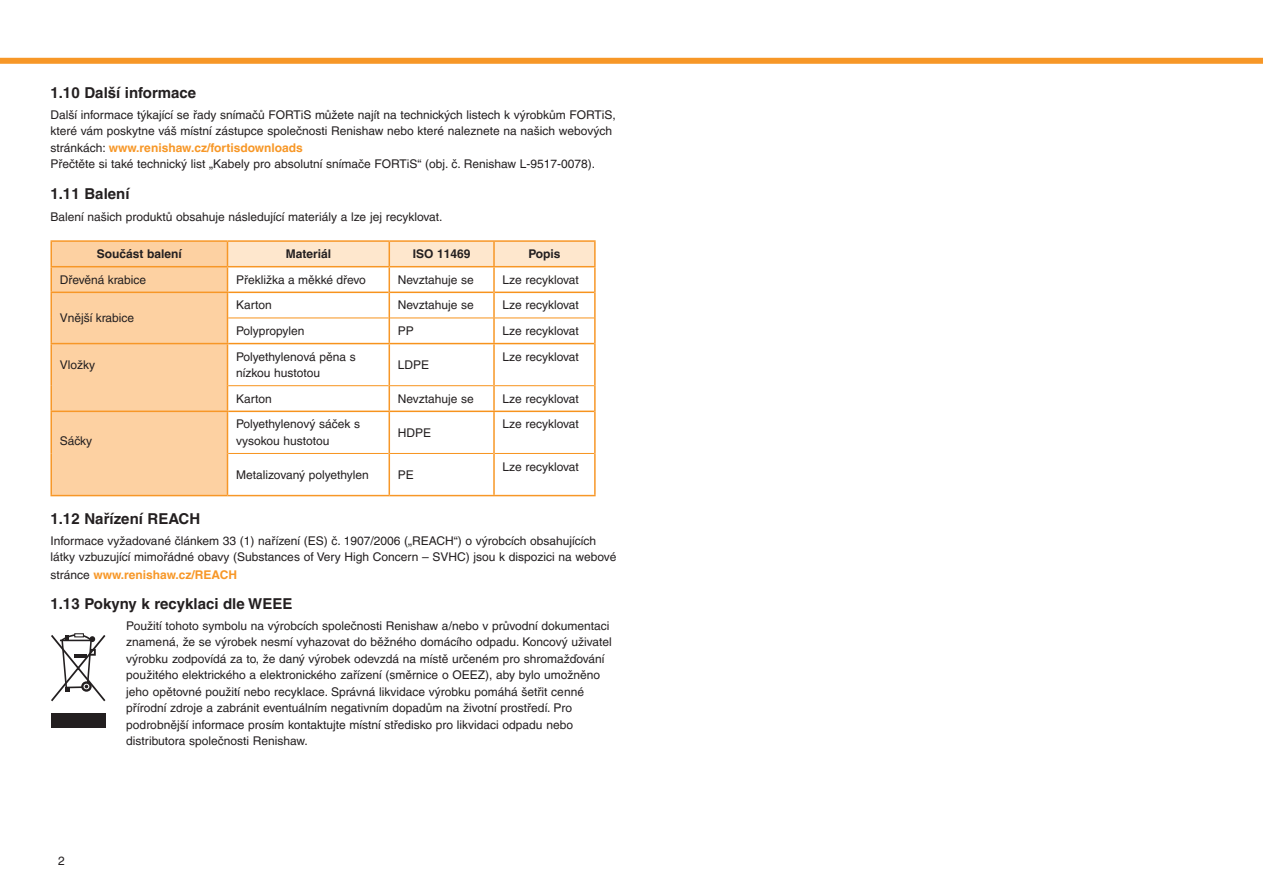
<style>
.page{position:relative;width:1263px;height:893px;background:#fff}
.page>*{position:absolute;margin:0;border:0;box-sizing:border-box;transform-origin:0 0}
.t1{font:700 15px "Helvetica LT Pro";color:#231f20}
.Text_8_on_11_Roman{font:12px/16.5px "Helvetica LT Pro";color:#231f20}
.Text_8_on_11_Bold__s{font:700 12px "Helvetica LT Pro";color:#231f20}
.Text_8_on_11_Roman-2{font:700 12px "Helvetica LT Pro";color:#f79727}
.s1{font-weight:700;color:#f79727}
.s2{font-weight:400;color:#231f20}
</style>
<div class="page">
<div style="left:0;top:58px;width:1263px;height:6px;background:#f79727"></div>
<hr style="left:50px;top:495px;width:177px;height:1px;background:#f79727">
<hr style="left:50px;top:267px;width:2px;height:25px;background:#f79727">
<hr style="left:50px;top:293px;width:2px;height:25px;background:#f79727">
<hr style="left:50px;top:318px;width:2px;height:25px;background:#f79727">
<hr style="left:594px;top:267px;width:2px;height:25px;background:#f79727">
<hr style="left:594px;top:292px;width:2px;height:26px;background:#f79727">
<hr style="left:594px;top:318px;width:2px;height:26px;background:#f79727">
<hr style="left:50px;top:344px;width:2px;height:42px;background:#f79727">
<hr style="left:50px;top:386px;width:2px;height:25px;background:#f79727">
<hr style="left:594px;top:344px;width:2px;height:42px;background:#f79727">
<hr style="left:594px;top:386px;width:2px;height:25px;background:#f79727">
<hr style="left:50px;top:412px;width:2px;height:41px;background:#f79727">
<hr style="left:50px;top:453px;width:2px;height:42px;background:#f79727">
<hr style="left:594px;top:411px;width:2px;height:42px;background:#f79727">
<hr style="left:594px;top:453px;width:2px;height:42px;background:#f79727">
<hr style="left:494px;top:495px;width:102px;height:1px;background:#f79727">
<hr style="left:227px;top:240px;width:162px;height:2px;background:#f79727">
<hr style="left:389px;top:240px;width:105px;height:2px;background:#f79727">
<hr style="left:50px;top:240px;width:177px;height:2px;background:#f79727">
<hr style="left:50px;top:242px;width:2px;height:24px;background:#f79727">
<hr style="left:50px;top:266px;width:177px;height:1px;background:#f79727">
<hr style="left:50px;top:292px;width:178px;height:1px;background:#f79727">
<hr style="left:494px;top:240px;width:102px;height:2px;background:#f79727">
<hr style="left:594px;top:242px;width:2px;height:24px;background:#f79727">
<hr style="left:494px;top:266px;width:102px;height:1px;background:#f79727">
<hr style="left:50px;top:343px;width:178px;height:1px;background:#f79727">
<hr style="left:50px;top:411px;width:178px;height:1px;background:#f79727">
<svg style="left:51px;top:241px;width:544px;height:255px"></svg>
<hr style="left:388px;top:242px;width:2px;height:24px;background:#f79727">
<hr style="left:493px;top:242px;width:2px;height:24px;background:#f79727">
<svg style="left:51px;top:633px;width:55px;height:68px"></svg>
<div style="left:51px;top:713px;width:55px;height:14px;background:#231f20"></div>
<p class="t1" style="left:50px;top:84px;width:147px">1.10 Další informace</p>
<p class="Text_8_on_11_Roman" style="left:50px;top:106px;width:567px">Další informace týkající se řady snímačů FORTiS můžete najít na technických listech k výrobkům FORTiS, které vám poskytne váš místní zástupce společnosti Renishaw nebo které naleznete na našich webových stránkách: <span class="s1">www.renishaw.cz/fortisdownloads</span></p>
<p class="Text_8_on_11_Roman" style="left:50px;top:156px;width:546px">Přečtěte si také technický list „Kabely pro absolutní snímače FORTiS“ (obj. č. Renishaw L-9517-0078).</p>
<p class="t1" style="left:50px;top:185px;width:81px">1.11 Balení</p>
<p class="Text_8_on_11_Roman" style="left:50px;top:209px;width:394px">Balení našich produktů obsahuje následující materiály a lze jej recyklovat.</p>
<p class="Text_8_on_11_Bold__s" style="left:97px;top:247px;width:87px">Součást balení</p>
<p class="Text_8_on_11_Bold__s" style="left:286px;top:247px;width:47px">Materiál</p>
<p class="Text_8_on_11_Bold__s" style="left:413px;top:247px;width:59px">ISO 11469</p>
<p class="Text_8_on_11_Bold__s" style="left:528px;top:247px;width:34px">Popis</p>
<p class="Text_8_on_11_Roman" style="left:60px;top:271px;width:88px">Dřevěná krabice</p>
<p class="Text_8_on_11_Roman" style="left:236px;top:271px;width:131px">Překližka a měkké dřevo</p>
<p class="Text_8_on_11_Roman" style="left:398px;top:271px;width:78px">Nevztahuje se</p>
<p class="Text_8_on_11_Roman" style="left:502px;top:271px;width:78px">Lze recyklovat</p>
<p class="Text_8_on_11_Roman" style="left:60px;top:310px;width:76px">Vnější krabice</p>
<p class="Text_8_on_11_Roman" style="left:236px;top:297px;width:37px">Karton</p>
<p class="Text_8_on_11_Roman" style="left:398px;top:297px;width:78px">Nevztahuje se</p>
<p class="Text_8_on_11_Roman" style="left:502px;top:297px;width:78px">Lze recyklovat</p>
<p class="Text_8_on_11_Roman" style="left:236px;top:323px;width:70px">Polypropylen</p>
<p class="Text_8_on_11_Roman" style="left:398px;top:323px;width:18px">PP</p>
<p class="Text_8_on_11_Roman" style="left:502px;top:323px;width:78px">Lze recyklovat</p>
<p class="Text_8_on_11_Roman" style="left:60px;top:357px;width:37px">Vložky</p>
<p class="Text_8_on_11_Roman" style="left:236px;top:348px;width:121px">Polyethylenová pěna s nízkou hustotou</p>
<p class="Text_8_on_11_Roman" style="left:398px;top:356px;width:33px">LDPE</p>
<p class="Text_8_on_11_Roman" style="left:502px;top:348px;width:78px">Lze recyklovat</p>
<p class="Text_8_on_11_Roman" style="left:60px;top:433px;width:34px">Sáčky</p>
<p class="Text_8_on_11_Roman" style="left:236px;top:390px;width:37px">Karton</p>
<p class="Text_8_on_11_Roman" style="left:398px;top:390px;width:78px">Nevztahuje se</p>
<p class="Text_8_on_11_Roman" style="left:502px;top:390px;width:78px">Lze recyklovat</p>
<p class="Text_8_on_11_Roman" style="left:236px;top:416px;width:126px">Polyethylenový sáček s vysokou hustotou</p>
<p class="Text_8_on_11_Roman" style="left:398px;top:424px;width:35px">HDPE</p>
<p class="Text_8_on_11_Roman" style="left:236px;top:466px;width:134px">Metalizovaný polyethylen</p>
<p class="Text_8_on_11_Roman" style="left:398px;top:466px;width:18px">PE</p>
<p class="Text_8_on_11_Roman" style="left:502px;top:416px;width:78px">Lze recyklovat</p>
<p class="Text_8_on_11_Roman" style="left:502px;top:458px;width:78px">Lze recyklovat</p>
<p class="t1" style="left:50px;top:510px;width:151px">1.12 Nařízení REACH</p>
<p class="Text_8_on_11_Roman" style="left:50px;top:532px;width:567px">Informace vyžadované článkem 33 (1) nařízení (ES) č. 1907/2006 („REACH“) o výrobcích obsahujících látky vzbuzující mimořádné obavy (Substances of Very High Concern – SVHC) jsou k dispozici na webové</p>
<p class="Text_8_on_11_Roman-2" style="left:50px;top:568px;width:188px"><span class="s2">stránce</span> www.renishaw.cz/REACH</p>
<p class="t1" style="left:50px;top:594px;width:243px">1.13 Pokyny k recyklaci dle WEEE</p>
<p class="Text_8_on_11_Roman" style="left:126px;top:617px;width:487px">Použití tohoto symbolu na výrobcích společnosti Renishaw a/nebo v průvodní dokumentaci znamená, že se výrobek nesmí vyhazovat do běžného domácího odpadu. Koncový uživatel výrobku zodpovídá za to, že daný výrobek odevzdá na místě určeném pro shromažďování použitého elektrického a elektronického zařízení (směrnice o OEEZ), aby bylo umožněno jeho opětovné použití nebo recyklace. Správná likvidace výrobku pomáhá šetřit cenné přírodní zdroje a zabránit eventuálním negativním dopadům na životní prostředí. Pro podrobnější informace prosím kontaktujte místní středisko pro likvidaci odpadu nebo distributora společnosti Renishaw.</p>
<p class="Text_8_on_11_Roman" style="left:58px;top:853px;width:8px">2</p>
</div>
